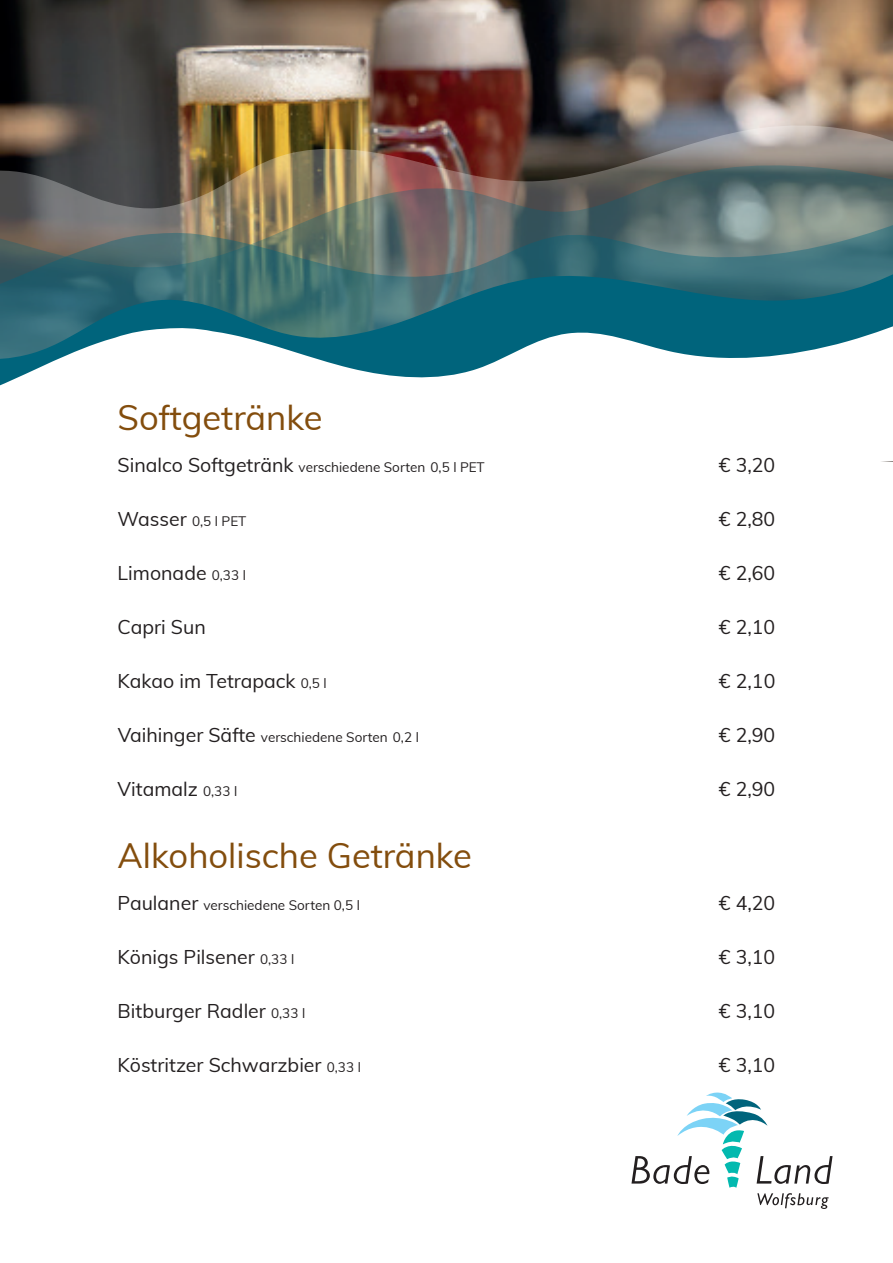
<style>
.page{position:relative;width:893px;height:1263px;background:#fff}
.page>*{position:absolute;margin:0;border:0;box-sizing:border-box;transform-origin:0 0}
.t1{font:34.5px "Muli";color:#834d0d}
.t2{font:19.5px "Muli";color:#231f20}
.t3{font:13.5px "Muli";color:#231f20}
.s1{font-size:19.5px}
.s2{font-size:13.5px}
</style>
<div class="page">
<img style="left:0;top:0;width:893px;height:49px">
<svg style="left:631px;top:1092px;width:202px;height:117px"></svg>
<img style="left:0;top:49px;width:893px;height:72px">
<img style="left:0;top:121px;width:893px;height:41px">
<img style="left:0;top:162px;width:893px;height:54px">
<svg style="left:0;top:216px;width:893px;height:43px;background:#667772"></svg>
<svg style="left:0;top:259px;width:893px;height:55px;background:#2e6b76"></svg>
<svg style="left:0;top:314px;width:893px;height:148px"></svg>
<h1 class="t1" style="left:118px;top:393px;width:206px">Softgetränke</h1>
<p class="t3" style="left:118px;top:457px;width:369px"><span class="s1">Sinalco Softgetränk</span> verschiedene Sorten 0,5 l PET</p>
<p class="t2" style="left:719px;top:450px;width:58px">€ 3,20</p>
<p class="t3" style="left:118px;top:511px;width:130px"><span class="s1">Wasser</span> 0,5 l PET</p>
<p class="t2" style="left:719px;top:504px;width:58px">€ 2,80</p>
<p class="t2" style="left:118px;top:558px;width:130px">Limonade <span class="s2">0,33 l</span></p>
<p class="t2" style="left:719px;top:558px;width:58px">€ 2,60</p>
<p class="t2" style="left:118px;top:612px;width:90px">Capri Sun</p>
<p class="t2" style="left:719px;top:612px;width:58px">€ 2,10</p>
<p class="t2" style="left:118px;top:666px;width:211px">Kakao im Tetrapack <span class="s2">0,5 l</span></p>
<p class="t2" style="left:719px;top:666px;width:58px">€ 2,10</p>
<p class="t3" style="left:118px;top:727px;width:303px"><span class="s1">Vaihinger Säfte</span> verschiedene Sorten 0,2 l</p>
<p class="t2" style="left:719px;top:720px;width:58px">€ 2,90</p>
<p class="t2" style="left:118px;top:774px;width:121px">Vitamalz <span class="s2">0,33 l</span></p>
<p class="t2" style="left:719px;top:774px;width:58px">€ 2,90</p>
<h1 class="t1" style="left:118px;top:831px;width:356px">Alkoholische Getränke</h1>
<p class="t3" style="left:118px;top:895px;width:244px"><span class="s1">Paulaner</span> verschiedene Sorten 0,5 l</p>
<p class="t2" style="left:719px;top:888px;width:58px">€ 4,20</p>
<p class="t2" style="left:118px;top:942px;width:178px">Königs Pilsener <span class="s2">0,33 l</span></p>
<p class="t2" style="left:719px;top:942px;width:58px">€ 3,10</p>
<p class="t2" style="left:118px;top:996px;width:189px">Bitburger Radler <span class="s2">0,33 l</span></p>
<p class="t2" style="left:719px;top:996px;width:58px">€ 3,10</p>
<p class="t2" style="left:118px;top:1050px;width:245px">Köstritzer Schwarzbier <span class="s2">0,33 l</span></p>
<p class="t2" style="left:719px;top:1050px;width:58px">€ 3,10</p>
</div>
